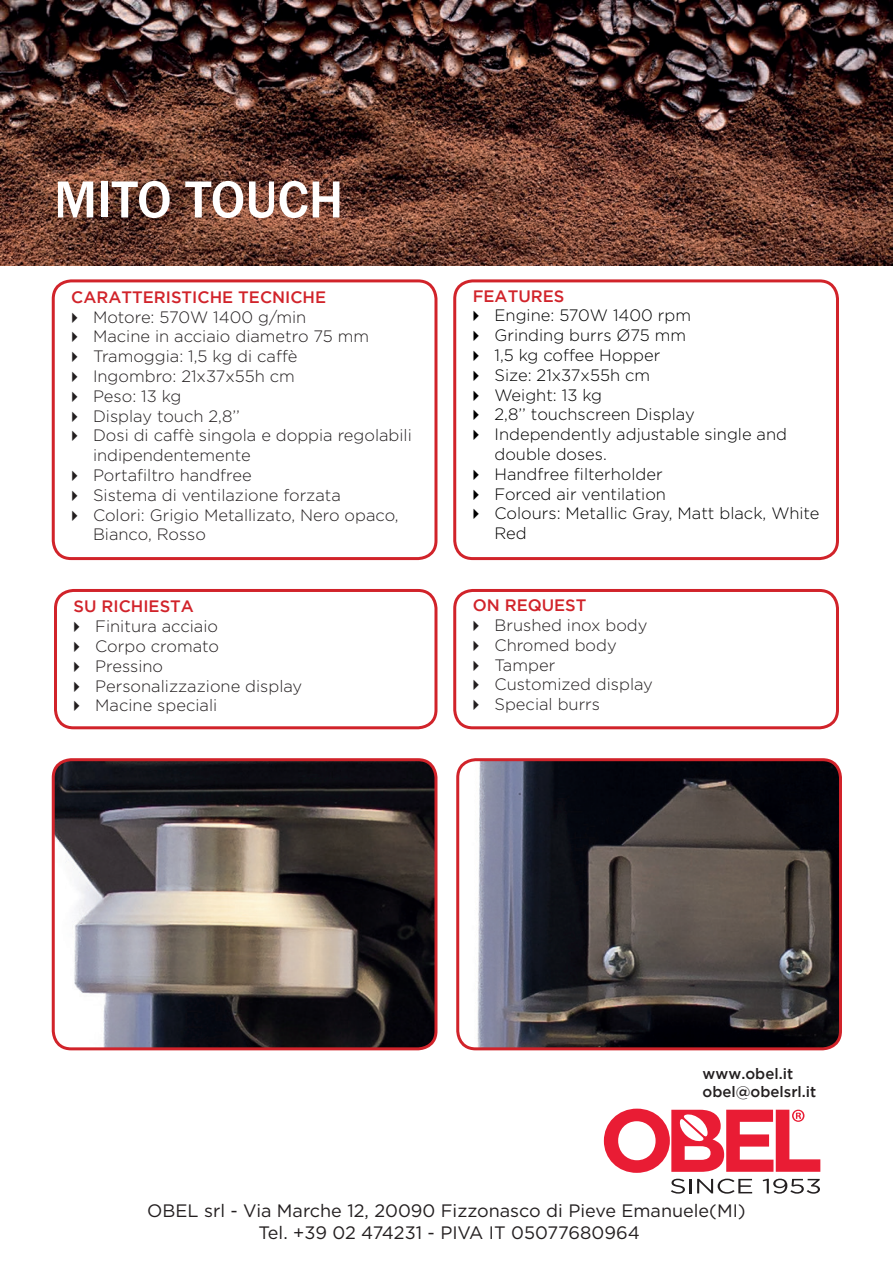
<style>
.page{position:relative;width:893px;height:1263px;background:#fff}
.page>*{position:absolute;margin:0;border:0;box-sizing:border-box;transform-origin:0 0}
.t1{font:500 54px "Franklin Gothic";color:#fff}
.t2{font:18px/21.6px "Gotham";color:#231f20;text-align:center}
.t3{font:300 16.5px/19.8px "Gotham";color:#231f20}
.t4{font:300 16.5px/19.8px "Gotham";color:#000}
.t5{font:500 16.5px "Gotham";color:#d1232a}
.t6{font:500 15px/18px "Gotham";color:#231f20}
</style>
<div class="page">
<img style="left:0;top:0;width:893px;height:266px">
<div style="left:52px;top:279px;width:385px;height:281px;border:3px solid #d1232a;border-radius:18px"></div>
<div style="left:453px;top:279px;width:386px;height:281px;border:3px solid #d1232a;border-radius:18px"></div>
<div style="left:54px;top:589px;width:383px;height:140px;border:3px solid #d1232a;border-radius:18px"></div>
<div style="left:453px;top:589px;width:386px;height:140px;border:3px solid #d1232a;border-radius:18px"></div>
<img style="left:53px;top:760px;width:383px;height:289px">
<div style="left:52px;top:758px;width:385px;height:292px;border:3px solid #d1232a;border-radius:18px"></div>
<svg style="left:604px;top:1108px;width:216px;height:86px"></svg>
<img style="left:460px;top:762px;width:380px;height:287px">
<div style="left:456px;top:758px;width:386px;height:292px;border:3px solid #d1232a;border-radius:18px"></div>
<h1 class="t1" style="left:54px;top:166px;width:291px">MITO TOUCH</h1>
<p class="t5" style="left:71px;top:288px;width:256px">CARATTERISTICHE TECNICHE</p>
<p class="t3" style="left:93px;top:306px;width:320px">Motore: 570W 1400 g/min<br>Macine in acciaio diametro 75 mm<br>Tramoggia: 1,5 kg di caffè<br>Ingombro: 21x37x55h cm<br>Peso: 13 kg<br>Display touch 2,8’’<br>Dosi di caffè singola e doppia regolabili indipendentemente<br>Portafiltro handfree<br>Sistema di ventilazione forzata<br>Colori: Grigio Metallizato, Nero opaco,<br>Bianco, Rosso</p>
<p class="t5" style="left:74px;top:597px;width:122px">SU RICHIESTA</p>
<p class="t3" style="left:95px;top:616px;width:209px">Finitura acciaio<br>Corpo cromato<br>Pressino<br>Personalizzazione display<br>Macine speciali</p>
<p class="t5" style="left:473px;top:286px;width:93px">FEATURES</p>
<p class="t4" style="left:494px;top:305px;width:327px">Engine: 570W 1400 rpm<br>Grinding burrs Ø75 mm<br>1,5 kg coffee Hopper<br>Size: 21x37x55h cm<br>Weight: 13 kg<br>2,8’’ touchscreen Display<br>Independently adjustable single and double doses.<br>Handfree filterholder<br>Forced air ventilation<br>Colours: Metallic Gray, Matt black, White<br>Red</p>
<p class="t5" style="left:473px;top:596px;width:115px">ON REQUEST</p>
<p class="t3" style="left:494px;top:615px;width:160px">Brushed inox body<br>Chromed body<br>Tamper<br>Customized display<br>Special burrs</p>
<p class="t6" style="left:703px;top:1064px;width:115px">www.obel.it obel@obelsrl.it</p>
<p class="t2" style="left:147px;top:1199px;width:600px">OBEL srl - Via Marche 12, 20090 Fizzonasco di Pieve Emanuele(MI)<br>Tel. +39 02 474231 - PIVA IT 05077680964</p>
</div>
